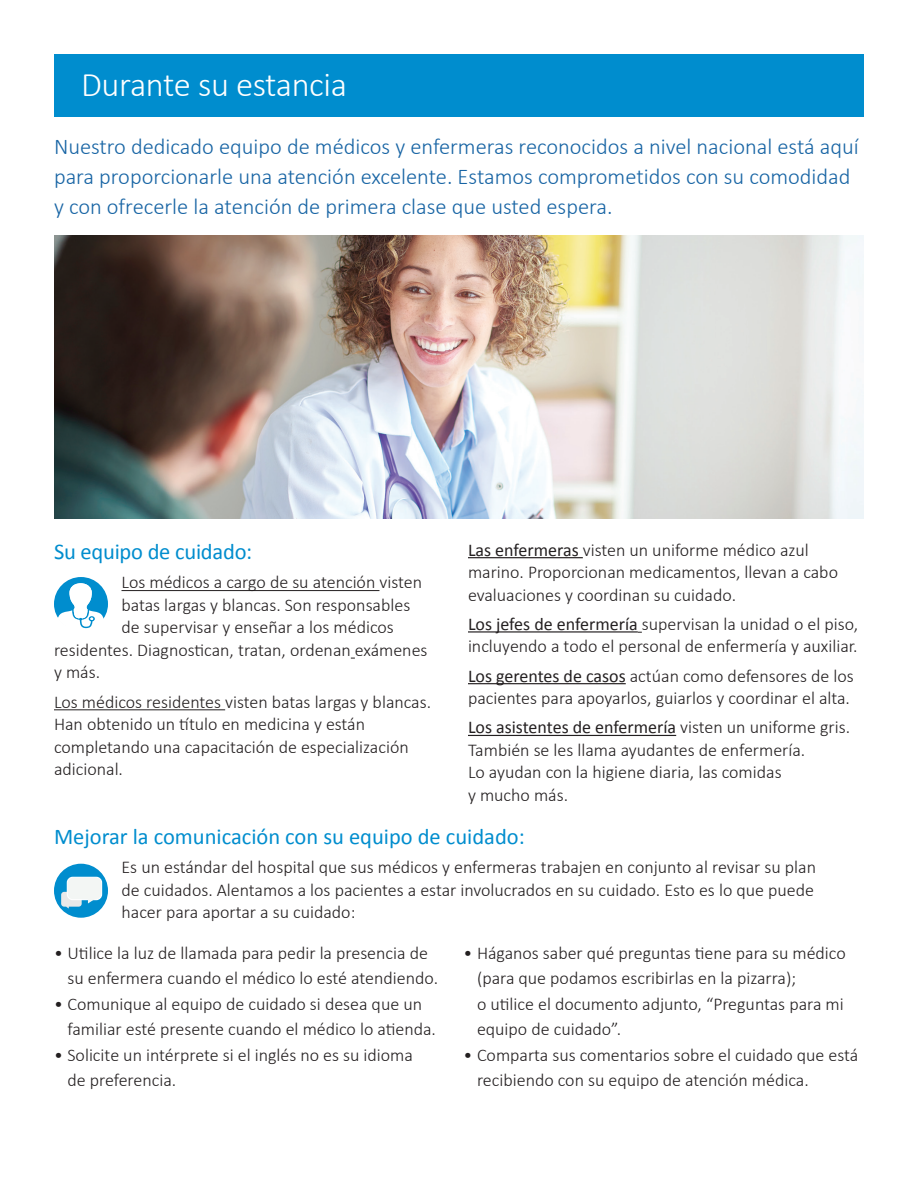
<style>
.page{position:relative;width:918px;height:1188px;background:#fff}
.page>*{position:absolute;margin:0;border:0;box-sizing:border-box;transform-origin:0 0}
.t1{font:300 34.5px "Calibri";letter-spacing:-.01em;color:#fff}
.t2{font:300 22.5px/30px "Calibri";color:#1764a4}
.t3{font:22.5px "Calibri";color:#008dce}
.t4{font:300 18px/22.5px "Calibri";color:#231f20}
.s1{font-weight:400}
</style>
<div class="page">
<div style="left:54px;top:54px;width:810px;height:63px;background:#008dce"></div>
<hr style="left:122px;top:590px;width:257px;height:1px;background:#231f20">
<hr style="left:54px;top:709px;width:171px;height:1px;background:#231f20">
<hr style="left:468px;top:557px;width:115px;height:1px;background:#231f20">
<hr style="left:468px;top:631px;width:170px;height:2px;background:#231f20">
<hr style="left:468px;top:683px;width:158px;height:1px;background:#231f20">
<hr style="left:468px;top:735px;width:208px;height:1px;background:#231f20">
<div style="left:54px;top:577px;width:54px;height:53px;background:#008dce;border-radius:50%"></div>
<svg style="left:58px;top:583px;width:46px;height:47px"></svg>
<img style="left:54px;top:236px;width:810px;height:283px">
<div style="left:54px;top:864px;width:54px;height:54px;background:#008dce;border-radius:50%"></div>
<div style="left:61px;top:892px;width:21px;height:15px;background:#e9e9e9;border-radius:3px"></div>
<div style="left:67px;top:877px;width:35px;height:23px;background:#f3f6f4;border-radius:5px"></div>
<div style="left:67px;top:877px;width:35px;height:23px;border:1px solid #fff;border-radius:5px"></div>
<svg style="left:88px;top:898px;width:7px;height:5px"></svg>
<h1 class="t1" style="left:81px;top:64px;width:268px">Durante su estancia</h1>
<p class="t2" style="left:54px;top:132px;width:806px">Nuestro dedicado equipo de médicos y enfermeras reconocidos a nivel nacional está aquí para proporcionarle una atención excelente. Estamos comprometidos con su comodidad y con ofrecerle la atención de primera clase que usted espera.</p>
<p class="t3" style="left:54px;top:536px;width:200px">Su equipo de cuidado:</p>
<p class="t4" style="left:122px;top:571px;width:302px">Los médicos a cargo de su atención visten</p>
<p class="t4" style="left:122px;top:593px;width:290px">batas largas y blancas. Son responsables</p>
<p class="t4" style="left:122px;top:616px;width:274px">de supervisar y enseñar a los médicos</p>
<p class="t4" style="left:54px;top:638px;width:375px">residentes. Diagnostican, tratan, ordenan exámenes</p>
<p class="t4" style="left:54px;top:661px;width:48px">y más.</p>
<p class="t4" style="left:54px;top:690px;width:379px">Los médicos residentes visten batas largas y blancas.<br>Han obtenido un título en medicina y están completando una capacitación de especialización adicional.</p>
<p class="t4" style="left:468px;top:538px;width:372px"><span class="s1">Las enfermeras</span> visten un uniforme médico azul marino. Proporcionan medicamentos, llevan a cabo evaluaciones y coordinan su cuidado.</p>
<p class="t4" style="left:468px;top:613px;width:392px"><span class="s1">Los jefes de enfermería</span> supervisan la unidad o el piso, incluyendo a todo el personal de enfermería y auxiliar.</p>
<p class="t4" style="left:468px;top:664px;width:387px"><span class="s1">Los gerentes de casos</span> actúan como defensores de los pacientes para apoyarlos, guiarlos y coordinar el alta.</p>
<p class="t4" style="left:468px;top:716px;width:384px"><span class="s1">Los asistentes de enfermería</span> visten un uniforme gris.<br>También se les llama ayudantes de enfermería.<br>Lo ayudan con la higiene diaria, las comidas<br>y mucho más.</p>
<p class="t3" style="left:54px;top:821px;width:472px">Mejorar la comunicación con su equipo de cuidado:</p>
<p class="t4" style="left:122px;top:856px;width:696px;text-align:justify">Es un estándar del hospital que sus médicos y enfermeras trabajen en conjunto al revisar su plan de cuidados. Alentamos a los pacientes a estar involucrados en su cuidado. Esto es lo que puede hacer para aportar a su cuidado:</p>
<p class="t4" style="left:68px;top:940px;width:372px;line-height:25.5px;text-indent:-14px">• Utilice la luz de llamada para pedir la presencia de su enfermera cuando el médico lo esté atendiendo.</p>
<p class="t4" style="left:68px;top:991px;width:370px;line-height:25.5px;text-indent:-14px">• Comunique al equipo de cuidado si desea que un familiar esté presente cuando el médico lo atienda.</p>
<p class="t4" style="left:68px;top:1042px;width:347px;line-height:25.5px;text-indent:-14px">• Solicite un intérprete si el inglés no es su idioma de preferencia.</p>
<p class="t4" style="left:477px;top:940px;width:370px;line-height:25.5px;text-indent:-14px">• Háganos saber qué preguntas tiene para su médico (para que podamos escribirlas en la pizarra);<br>o utilice el documento adjunto, “Preguntas para mi equipo de cuidado”.</p>
<p class="t4" style="left:477px;top:1042px;width:383px;line-height:25.5px;text-indent:-14px">• Comparta sus comentarios sobre el cuidado que está recibiendo con su equipo de atención médica.</p>
</div>
